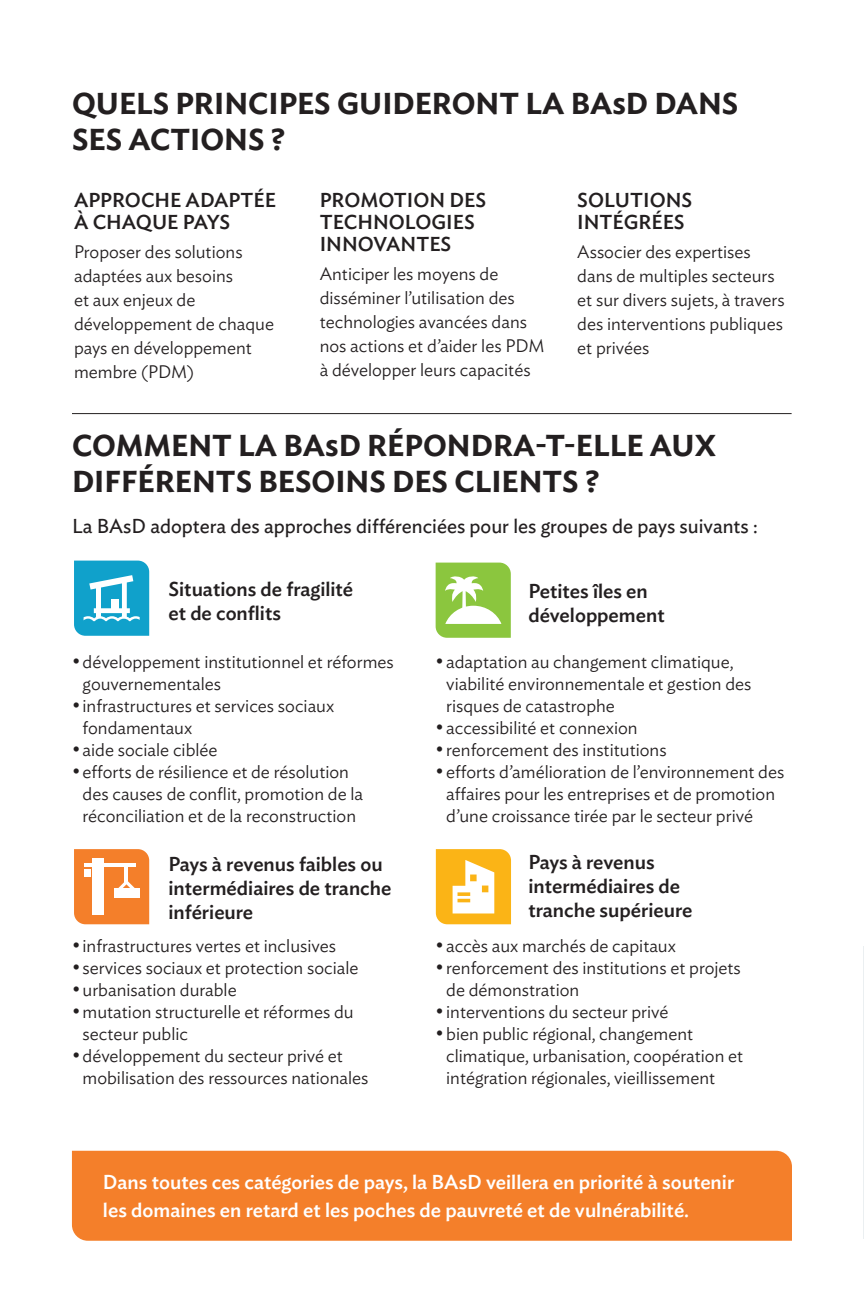
<style>
.page{position:relative;width:864px;height:1296px;background:#fff}
.page>*{position:absolute;margin:0;border:0;box-sizing:border-box;transform-origin:0 0}
.Heading_1{font:600 30px/36px "Ideal Sans";color:#231f20}
.Heading_1-2{font:500 20px/24px "Ideal Sans";color:#231f20}
.Heading_1-3{font:500 20px/28px "Ideal Sans";color:#fff}
.Heading_1-4{font:20px "Ideal Sans";color:#231f20}
.t1{font:300 18px/22px "Ideal Sans";color:#231f20}
.s1{font-size:20px}
</style>
<div class="page">
<svg style="left:436px;top:563px;width:75px;height:75px"></svg>
<svg style="left:74px;top:561px;width:75px;height:75px;background:#3ab1d4"></svg>
<svg style="left:436px;top:849px;width:75px;height:75px"></svg>
<svg style="left:74px;top:849px;width:75px;height:75px"></svg>
<hr style="left:72px;top:413px;width:720px;height:1px;background:#231f20">
<hr style="left:863px;top:946px;width:1px;height:293px;background:#ebeff1">
<div style="left:72px;top:1151px;width:720px;height:90px;background:#f47f2a"></div>
<p class="Heading_1" style="left:72px;top:83px;width:668px">QUELS PRINCIPES GUIDERONT LA BASD DANS<br>SES ACTIONS ?</p>
<p class="Heading_1-2" style="left:74px;top:188px;width:203px;line-height:22px">APPROCHE ADAPTÉE<br>À CHAQUE PAYS</p>
<p class="t1" style="left:74px;top:238px;width:201px;line-height:24px">Proposer des solutions adaptées aux besoins<br>et aux enjeux de développement de chaque pays en développement membre (PDM)</p>
<p class="Heading_1-2" style="left:320px;top:188px;width:168px;line-height:22px">PROMOTION DES<br>TECHNOLOGIES<br>INNOVANTES</p>
<p class="t1" style="left:320px;top:260px;width:226px;line-height:24px">Anticiper les moyens de disséminer l’utilisation des technologies avancées dans nos actions et d’aider les PDM à développer leurs capacités</p>
<p class="Heading_1-2" style="left:577px;top:188px;width:117px;line-height:22px">SOLUTIONS<br>INTÉGRÉES</p>
<p class="t1" style="left:577px;top:238px;width:209px;line-height:24px">Associer des expertises dans de multiples secteurs et sur divers sujets, à travers des interventions publiques et privées</p>
<p class="Heading_1" style="left:72px;top:425px;width:646px">COMMENT LA BASD RÉPONDRA-T-ELLE AUX<br>DIFFÉRENTS BESOINS DES CLIENTS ?</p>
<p class="Heading_1-4" style="left:72px;top:511px;width:687px">La BAsD adoptera des approches différenciées pour les groupes de pays suivants :</p>
<p class="Heading_1-2" style="left:168px;top:576px;width:186px">Situations de fragilité et de conflits</p>
<p class="Heading_1-2" style="left:528px;top:578px;width:138px">Petites îles en développement</p>
<p class="t1" style="left:83px;top:649px;width:313px;text-indent:-11px"><span class="s1">•</span>développement institutionnel et réformes gouvernementales</p>
<p class="t1" style="left:83px;top:693px;width:253px;text-indent:-11px"><span class="s1">•</span> infrastructures et services sociaux fondamentaux</p>
<p class="t1" style="left:72px;top:737px;width:147px"><span class="s1">•</span> aide sociale ciblée</p>
<p class="t1" style="left:83px;top:759px;width:282px;text-indent:-11px"><span class="s1">•</span>efforts de résilience et de résolution des causes de conflit, promotion de la réconciliation et de la reconstruction</p>
<p class="t1" style="left:446px;top:649px;width:307px;text-indent:-11px"><span class="s1">•</span> adaptation au changement climatique, viabilité environnementale et gestion des risques de catastrophe</p>
<p class="t1" style="left:436px;top:715px;width:204px"><span class="s1">•</span> accessibilité et connexion</p>
<p class="t1" style="left:436px;top:737px;width:233px"><span class="s1">•</span> renforcement des institutions</p>
<p class="t1" style="left:446px;top:759px;width:340px;text-indent:-11px"><span class="s1">•</span>efforts d’amélioration de l’environnement des affaires pour les entreprises et de promotion d’une croissance tirée par le secteur privé</p>
<p class="Heading_1-2" style="left:168px;top:851px;width:225px">Pays à revenus faibles ou intermédiaires de tranche inférieure</p>
<p class="Heading_1-2" style="left:528px;top:849px;width:166px">Pays à revenus intermédiaires de tranche supérieure</p>
<p class="t1" style="left:72px;top:933px;width:266px"><span class="s1">•</span> infrastructures vertes et inclusives</p>
<p class="t1" style="left:72px;top:955px;width:288px"><span class="s1">•</span> services sociaux et protection sociale</p>
<p class="t1" style="left:72px;top:977px;width:166px"><span class="s1">•</span>urbanisation durable</p>
<p class="t1" style="left:83px;top:999px;width:273px;text-indent:-11px"><span class="s1">•</span>mutation structurelle et réformes du secteur public</p>
<p class="t1" style="left:83px;top:1043px;width:287px;text-indent:-11px"><span class="s1">•</span>développement du secteur privé et mobilisation des ressources nationales</p>
<p class="t1" style="left:436px;top:933px;width:242px"><span class="s1">•</span> accès aux marchés de capitaux</p>
<p class="t1" style="left:446px;top:955px;width:296px;text-indent:-11px"><span class="s1">•</span> renforcement des institutions et projets de démonstration</p>
<p class="t1" style="left:436px;top:999px;width:234px"><span class="s1">•</span> interventions du secteur privé</p>
<p class="t1" style="left:446px;top:1021px;width:299px;text-indent:-11px"><span class="s1">•</span>bien public régional, changement climatique, urbanisation, coopération et intégration régionales, vieillissement</p>
<p class="Heading_1-3" style="left:103px;top:1166px;width:633px">Dans toutes ces catégories de pays, la BAsD veillera en priorité à soutenir les domaines en retard et les poches de pauvreté et de vulnérabilité.</p>
</div>
